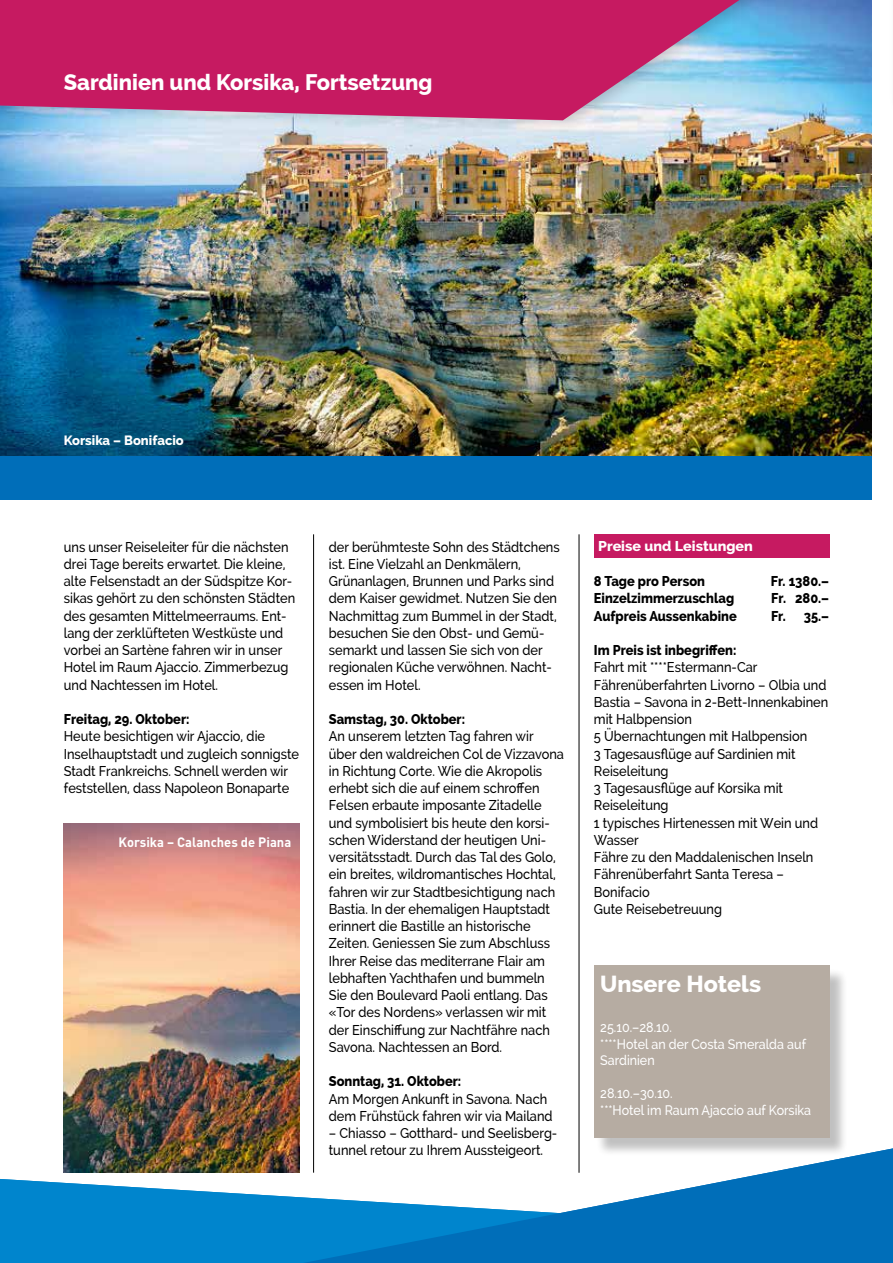
<style>
.page{position:relative;width:893px;height:1263px;background:#fff}
.page>*{position:absolute;margin:0;border:0;box-sizing:border-box;transform-origin:0 0}
.t1{font:800 23.25px "Raleway";color:#fff}
.t2{font:800 22.5px "Raleway";color:#fff}
.t3{font:500 14.25px/17.2px "Raleway";color:#000;scale:.9 1}
.t4{font:800 14.25px "Raleway";color:#000;scale:.9 1}
.t5{font:800 14.25px "Raleway";color:#fff}
.t6{font:500 13.8px/16.5px "Raleway";color:#fff;scale:.9 1}
.t7{font:700 13.5px "DIN";color:#fff;scale:.96 1}
.t8{font:800 13.5px "Raleway";color:#fff;scale:.96 1}
</style>
<div class="page">
<hr style="left:313px;top:534px;width:1px;height:639px;background:#000">
<img style="left:0;top:0;width:872px;height:456px">
<div style="left:0;top:456px;width:872px;height:44px;background:#006eb9"></div>
<hr style="left:579px;top:534px;width:1px;height:639px;background:#000">
<div style="left:594px;top:534px;width:235px;height:23px;background:#c61a61"></div>
<img style="left:64px;top:824px;width:235px;height:349px">
<div style="left:596px;top:968px;width:252px;height:189px;background:#000;opacity:.25"></div>
<div style="left:594px;top:966px;width:235px;height:172px;background:#b6aca2"></div>
<div style="left:0;top:0;width:778px;height:134px;background:#000;opacity:.2"></div>
<svg style="left:0;top:0;width:739px;height:120px;background:#c13876"></svg>
<svg style="left:0;top:1179px;width:303px;height:84px;background:#1b92d2"></svg>
<svg style="left:303px;top:1148px;width:590px;height:115px"></svg>
<h2 class="t2" style="left:64px;top:69px;width:370px">Sardinien und Korsika, Fortsetzung</h2>
<p class="t8" style="left:64px;top:433px;width:126px">Korsika – Bonifacio</p>
<p class="t3" style="left:64px;top:538px;width:259px">uns unser Reiseleiter für die nächsten drei Tage bereits erwartet. Die kleine, alte Felsenstadt an der Südspitze Kor&shy;sikas gehört zu den schönsten Städten des gesamten Mittelmeerraums. Ent&shy;lang der zerklüfteten Westküste und vorbei an Sartène fahren wir in unser Hotel im Raum Ajaccio. Zimmerbezug und Nachtessen im Hotel.</p>
<p class="t4" style="left:64px;top:711px;width:141px">Freitag, 29. Oktober:</p>
<p class="t3" style="left:64px;top:728px;width:263px">Heute besichtigen wir Ajaccio, die Inselhauptstadt und zugleich sonnigste Stadt Frankreichs. Schnell werden wir feststellen, dass Napoleon Bonaparte</p>
<p class="t7" style="left:118px;top:833px;width:181px">Korsika – Calanches de Piana</p>
<p class="t3" style="left:329px;top:538px;width:258px">der berühmteste Sohn des Städtchens</p>
<p class="t5" style="left:598px;top:538px;width:156px">Preise und Leistungen</p>
<p class="t3" style="left:329px;top:555px;width:255px">ist. Eine Vielzahl an Denkmälern,<br>Grünanlagen, Brunnen und Parks sind dem Kaiser gewidmet. Nutzen Sie den<br>Nachmittag zum Bummel in der Stadt, besuchen Sie den Obst- und Gemü&shy;semarkt und lassen Sie sich von der regionalen Küche verwöhnen. Nacht&shy;essen im Hotel.</p>
<p class="t4" style="left:329px;top:711px;width:153px">Samstag, 30. Oktober:</p>
<p class="t3" style="left:329px;top:728px;width:263px">An unserem letzten Tag fahren wir über den waldreichen Col de Vizzavona in Richtung Corte. Wie die Akropolis erhebt sich die auf einem schroffen Felsen erbaute imposante Zitadelle und symbolisiert bis heute den korsi&shy;schen Widerstand der heutigen Uni&shy;versitätsstadt. Durch das Tal des Golo, ein breites, wildromantisches Hochtal, fahren wir zur Stadtbesichtigung nach Bastia. In der ehemaligen Hauptstadt erinnert die Bastille an historische Zeiten. Geniessen Sie zum Abschluss Ihrer Reise das mediterrane Flair am lebhaften Yachthafen und bummeln Sie den Boulevard Paoli entlang. Das «Tor des Nordens» verlassen wir mit der Einschiffung zur Nachtfähre nach Savona. Nachtessen an Bord.</p>
<p class="t4" style="left:329px;top:1073px;width:149px">Sonntag, 31. Oktober:</p>
<p class="t3" style="left:329px;top:1090px;width:250px">Am Morgen Ankunft in Savona. Nach dem Frühstück fahren wir via Mailand</p>
<p class="t3" style="left:329px;top:1125px;width:255px">– Chiasso – Gotthard- und Seelisberg&shy;tunnel retour zu Ihrem Aussteigeort.</p>
<p class="t4" style="left:594px;top:573px;width:125px">8 Tage pro Person</p>
<p class="t4" style="left:771px;top:573px;width:66px">Fr. 1380.–</p>
<p class="t4" style="left:594px;top:590px;width:157px">Einzelzimmerzuschlag</p>
<p class="t4" style="left:771px;top:590px;width:66px">Fr. 280.–</p>
<p class="t4" style="left:594px;top:607px;width:160px">Aufpreis Aussenkabine</p>
<p class="t4" style="left:771px;top:607px;width:66px">Fr. 35.–</p>
<p class="t4" style="left:594px;top:642px;width:160px">Im Preis ist inbegriffen:</p>
<p class="t3" style="left:594px;top:659px;width:262px">Fahrt mit ****Estermann-Car<br>Fährenüberfahrten Livorno – Olbia und<br>Bastia – Savona in 2-Bett-Innenkabinen mit Halbpension<br>5 Übernachtungen mit Halbpension<br>3 Tagesausflüge auf Sardinien mit<br>Reiseleitung<br>3 Tagesausflüge auf Korsika mit<br>Reiseleitung<br>1 typisches Hirtenessen mit Wein und<br>Wasser<br>Fähre zu den Maddalenischen Inseln<br>Fährenüberfahrt Santa Teresa –<br>Bonifacio<br>Gute Reisebetreuung</p>
<h1 class="t1" style="left:600px;top:970px;width:162px">Unsere Hotels</h1>
<p class="t6" style="left:600px;top:1019px;width:230px">25.10.–28.10.<br>****Hotel an der Costa Smeralda auf<br>Sardinien</p>
<p class="t6" style="left:600px;top:1085px;width:236px">28.10.–30.10.<br>***Hotel im Raum Ajaccio auf Korsika</p>
</div>
